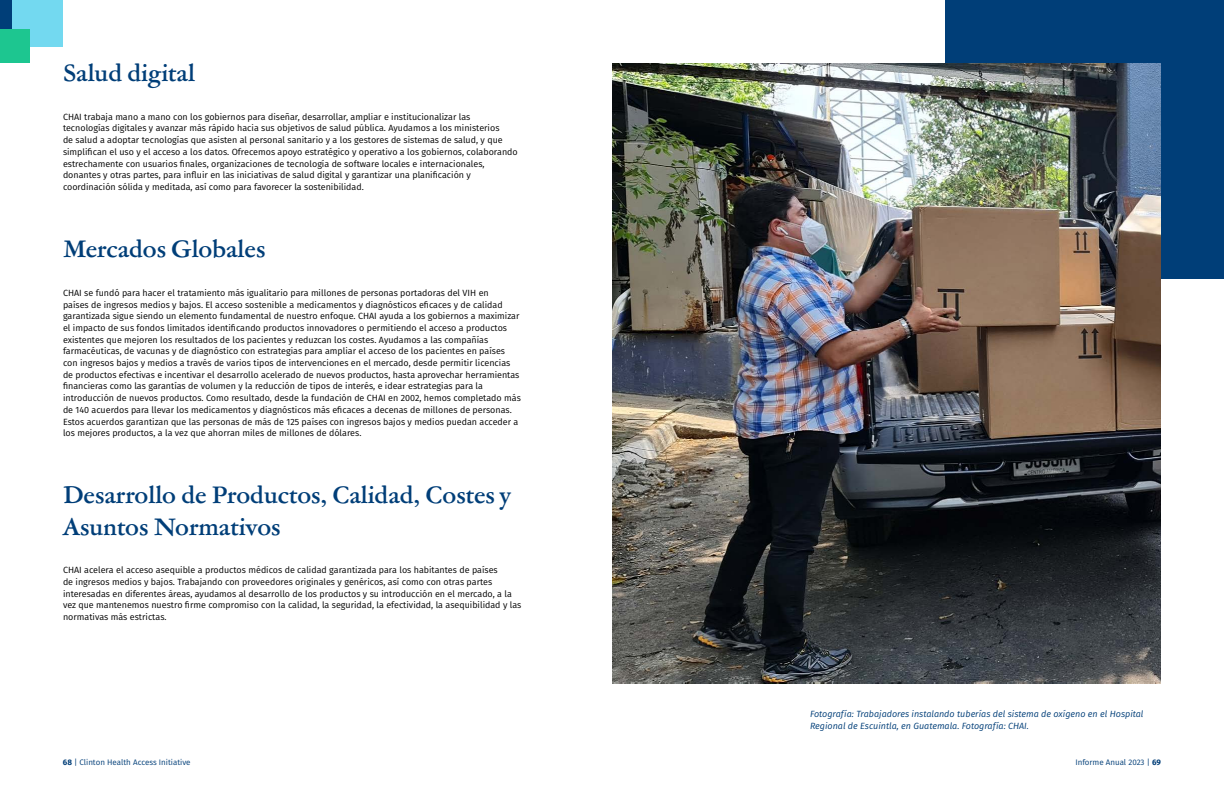
<style>
.page{position:relative;width:1224px;height:792px;background:#fff}
.page>*{position:absolute;margin:0;border:0;box-sizing:border-box;transform-origin:0 0}
.Heading_2_Cross_Cutting{font:700 24px/31.2px "Garamond ATF Subhead";color:#003e78}
.t1{font:9px/11.7px "Fira Sans";color:#000}
.t2{font:italic 9px/11.7px "Fira Sans";color:#003e78}
.t3{font:8px "Fira Sans";color:#003e78}
.s1{font-weight:700}
</style>
<div class="page">
<div style="left:0;top:0;width:29px;height:29px;background:#003e78"></div>
<div style="left:12px;top:0;width:51px;height:46px;background:#73d9f0"></div>
<div style="left:0;top:29px;width:29px;height:34px;background:#1dc690"></div>
<div style="left:945px;top:0;width:279px;height:279px;background:#003e78"></div>
<img style="left:612px;top:63px;width:549px;height:621px">
<p class="Heading_2_Cross_Cutting" style="left:63px;top:57px;width:133px">Salud digital</p>
<p class="t1" style="left:63px;top:111px;width:456px">CHAI trabaja mano a mano con los gobiernos para diseñar, desarrollar, ampliar e institucionalizar las tecnologías digitales y avanzar más rápido hacia sus objetivos de salud pública. Ayudamos a los ministerios<br>de salud a adoptar tecnologías que asisten al personal sanitario y a los gestores de sistemas de salud, y que simplifican el uso y el acceso a los datos. Ofrecemos apoyo estratégico y operativo a los gobiernos, colaborando estrechamente con usuarios finales, organizaciones de tecnología de software locales e internacionales, donantes y otras partes, para influir en las iniciativas de salud digital y garantizar una planificación y coordinación sólida y meditada, así como para favorecer la sostenibilidad.</p>
<p class="Heading_2_Cross_Cutting" style="left:63px;top:233px;width:204px">Mercados Globales</p>
<p class="t1" style="left:63px;top:287px;width:459px">CHAI se fundó para hacer el tratamiento más igualitario para millones de personas portadoras del VIH en<br>países de ingresos medios y bajos. El acceso sostenible a medicamentos y diagnósticos eficaces y de calidad garantizada sigue siendo un elemento fundamental de nuestro enfoque. CHAI ayuda a los gobiernos a maximizar el impacto de sus fondos limitados identificando productos innovadores o permitiendo el acceso a productos existentes que mejoren los resultados de los pacientes y reduzcan los costes. Ayudamos a las compañías farmacéuticas, de vacunas y de diagnóstico con estrategias para ampliar el acceso de los pacientes en países con ingresos bajos y medios a través de varios tipos de intervenciones en el mercado, desde permitir licencias de productos efectivas e incentivar el desarrollo acelerado de nuevos productos, hasta aprovechar herramientas financieras como las garantías de volumen y la reducción de tipos de interés, e idear estrategias para la introducción de nuevos productos. Como resultado, desde la fundación de CHAI en 2002, hemos completado más de 140 acuerdos para llevar los medicamentos y diagnósticos más eficaces a decenas de millones de personas.<br>Estos acuerdos garantizan que las personas de más de 125 países con ingresos bajos y medios puedan acceder a los mejores productos, a la vez que ahorran miles de millones de dólares.</p>
<p class="Heading_2_Cross_Cutting" style="left:63px;top:479px;width:450px">Desarrollo de Productos, Calidad, Costes y<br>Asuntos Normativos</p>
<p class="t1" style="left:63px;top:564px;width:460px">CHAI acelera el acceso asequible a productos médicos de calidad garantizada para los habitantes de países<br>de ingresos medios y bajos. Trabajando con proveedores originales y genéricos, así como con otras partes interesadas en diferentes áreas, ayudamos al desarrollo de los productos y su introducción en el mercado, a la vez que mantenemos nuestro firme compromiso con la calidad, la seguridad, la efectividad, la asequibilidad y las normativas más estrictas.</p>
<p class="t2" style="left:810px;top:708px;width:335px">Fotografía: Trabajadores instalando tuberías del sistema de oxígeno en el Hospital<br>Regional de Escuintla, en Guatemala. Fotografía: CHAI.</p>
<p class="t3" style="left:63px;top:756px;width:129px"><span class="s1">68</span> | Clinton Health Access Initiative</p>
<p class="t3" style="left:1075px;top:756px;width:87px">Informe Anual 2023 | <span class="s1">69</span></p>
</div>
